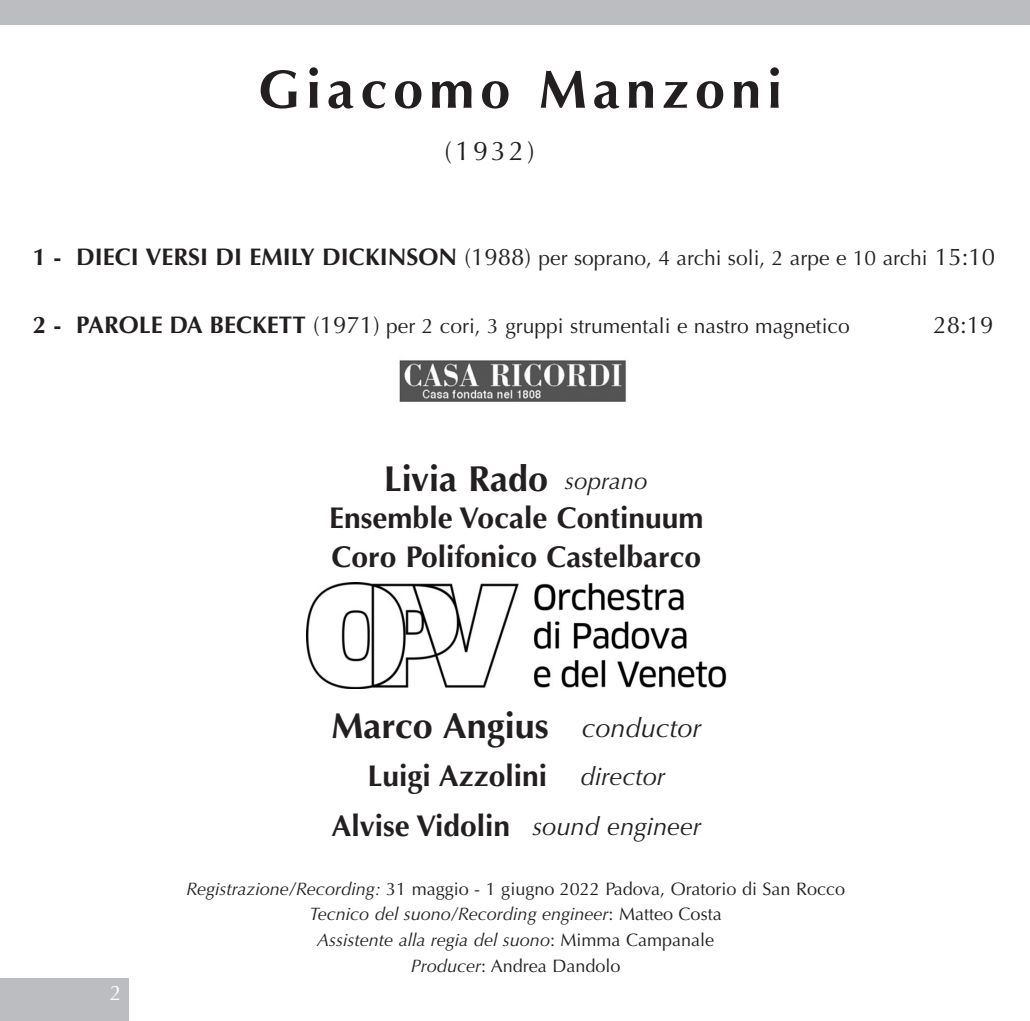
<style>
.page{position:relative;width:1030px;height:1021px;background:#fff}
.page>*{position:absolute;margin:0;border:0;box-sizing:border-box;transform-origin:0 0}
.t1{font:700 54px "Optima";letter-spacing:.11em;color:#231f20}
.t2{font:700 36px "Optima";color:#231f20}
.t3{font:700 30px/50.4px "Optima";color:#231f20;text-align:center}
.t4{font:27px "Optima";color:#231f20}
.t5{font:24px "Optima";color:#231f20}
.t6{font:21px "Optima";color:#231f20}
.t7{font:21px "Optima";color:#fff}
.t8{font:italic 18px/25.8px "Optima";color:#231f20;text-align:center}
.s1{font-weight:700;font-size:24px}
.s2{font-size:24px}
.s3{font-weight:400;font-style:italic;font-size:24px}
.s4{font-weight:400;font-style:italic;font-size:27px}
.s5{font-weight:400;font-style:italic;font-size:25.5px}
.s6{font-style:normal}
</style>
<div class="page">
<div style="left:0;top:0;width:1029px;height:25px;background:#bcbdc0"></div>
<div style="left:0;top:977px;width:128px;height:43px;background:#bcbdc0"></div>
<img style="left:399px;top:360px;width:228px;height:42px">
<img style="left:306px;top:582px;width:421px;height:106px">
<p class="t1" style="left:258px;top:67px;width:525px">Giacomo Manzoni</p>
<p class="t4" style="left:444px;top:141px;width:92px">(1932)</p>
<p class="t6" style="left:33px;top:250px;width:963px"><span class="s1">1 - DIECI VERSI DI EMILY DICKINSON</span> <span class="s2">(1988)</span> per soprano, 4 archi soli, 2 arpe e 10 archi <span class="s2">15:10</span></p>
<p class="t6" style="left:33px;top:318px;width:818px"><span class="s1">2 - PAROLE DA BECKETT</span> <span class="s2">(1971)</span> per 2 cori, 3 gruppi strumentali e nastro magnetico</p>
<p class="t5" style="left:933px;top:316px;width:62px">28:19</p>
<p class="t2" style="left:383px;top:463px;width:265px">Livia Rado <span class="s3">soprano</span></p>
<p class="t3" style="left:329px;top:500px;width:376px;line-height:39px;text-align:left">Ensemble Vocale Continuum<br>Coro Polifonico Castelbarco</p>
<p class="t7" style="left:110px;top:984px;width:13px">2</p>
<p class="t2" style="left:331px;top:711px;width:371px">Marco Angius <span class="s4">conductor</span></p>
<p class="t3" style="left:331px;top:752px;width:371px">Luigi Azzolini <span class="s5">director<br></span>Alvise Vidolin <span class="s5">sound engineer</span></p>
<p class="t8" style="left:186px;top:876px;width:660px">Registrazione/Recording: <span class="s6">31 maggio - 1 giugno 2022 Padova, Oratorio di San Rocco </span>Tecnico del suono/Recording engineer<span class="s6">: Matteo Costa<br></span>Assistente alla regia del suono<span class="s6">: Mimma Campanale<br></span>Producer<span class="s6">: Andrea Dandolo</span></p>
</div>
